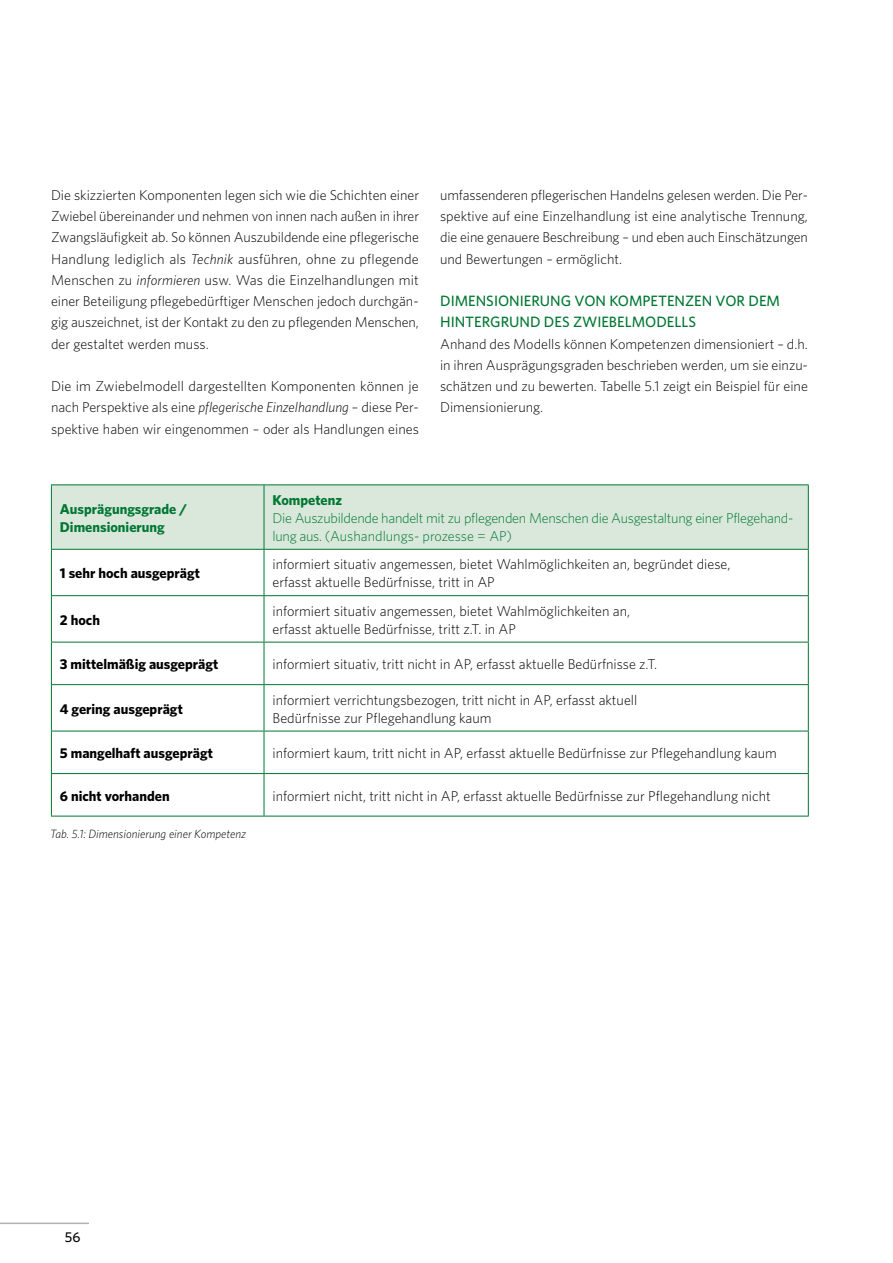
<style>
.page{position:relative;width:893px;height:1263px;background:#fff}
.page>*{position:absolute;margin:0;border:0;box-sizing:border-box;transform-origin:0 0}
.F_-_Unterüberschrift{font:500 15px/21.3px "Whitney";color:#007732}
.Fließtext{font:300 14.25px/21.3px "Whitney";color:#000;text-align:justify}
.Tabelle_Fließtext{font:300 14.25px/18px "Whitney";color:#000}
.Tabelle_Fließtext-2{font:300 14.25px/18px "Whitney";letter-spacing:-.02em;color:#007732}
.Tabelle_Fließtext-3{font:700 14.25px "Whitney";color:#000}
.Tabelle_Fließtext-4{font:700 14.25px/18px "Whitney";color:#007732}
.t1{font:500 14.25px "Whitney";color:#000}
.Bildunterschrift{font:italic 300 12px "Whitney";color:#000}
.s1{font-style:italic}
</style>
<div class="page">
<hr style="left:0;top:1222px;width:89px;height:2px;background:#b3b2b2">
<div style="left:52px;top:485px;width:756px;height:64px;background:#dae8dc"></div>
<hr style="left:51px;top:484px;width:213px;height:1px;background:#007732">
<hr style="left:51px;top:485px;width:1px;height:64px;background:#007732">
<hr style="left:264px;top:484px;width:545px;height:1px;background:#007732">
<hr style="left:264px;top:485px;width:1px;height:64px;background:#007732">
<hr style="left:808px;top:485px;width:1px;height:64px;background:#007732">
<hr style="left:51px;top:549px;width:213px;height:1px;background:#007732">
<hr style="left:51px;top:550px;width:1px;height:45px;background:#007732">
<hr style="left:264px;top:549px;width:545px;height:1px;background:#007732">
<hr style="left:264px;top:550px;width:1px;height:45px;background:#007732">
<hr style="left:808px;top:550px;width:1px;height:45px;background:#007732">
<hr style="left:51px;top:595px;width:213px;height:1px;background:#007732">
<hr style="left:51px;top:596px;width:1px;height:46px;background:#007732">
<hr style="left:264px;top:595px;width:545px;height:1px;background:#007732">
<hr style="left:264px;top:596px;width:1px;height:46px;background:#007732">
<hr style="left:808px;top:596px;width:1px;height:46px;background:#007732">
<hr style="left:51px;top:642px;width:213px;height:1px;background:#007732">
<hr style="left:51px;top:642px;width:1px;height:42px;background:#007732">
<hr style="left:264px;top:642px;width:545px;height:1px;background:#007732">
<hr style="left:264px;top:642px;width:1px;height:42px;background:#007732">
<hr style="left:808px;top:642px;width:1px;height:42px;background:#007732">
<hr style="left:51px;top:684px;width:213px;height:1px;background:#007732">
<hr style="left:51px;top:685px;width:1px;height:46px;background:#007732">
<hr style="left:264px;top:684px;width:545px;height:1px;background:#007732">
<hr style="left:264px;top:685px;width:1px;height:46px;background:#007732">
<hr style="left:808px;top:685px;width:1px;height:46px;background:#007732">
<hr style="left:51px;top:731px;width:213px;height:1px;background:#007732">
<hr style="left:51px;top:731px;width:1px;height:42px;background:#007732">
<hr style="left:264px;top:731px;width:545px;height:1px;background:#007732">
<hr style="left:264px;top:731px;width:1px;height:42px;background:#007732">
<hr style="left:808px;top:731px;width:1px;height:42px;background:#007732">
<hr style="left:51px;top:773px;width:213px;height:1px;background:#007732">
<hr style="left:51px;top:774px;width:1px;height:42px;background:#007732">
<hr style="left:264px;top:773px;width:545px;height:1px;background:#007732">
<hr style="left:264px;top:774px;width:1px;height:42px;background:#007732">
<hr style="left:808px;top:774px;width:1px;height:42px;background:#007732">
<hr style="left:51px;top:816px;width:213px;height:1px;background:#007732">
<hr style="left:264px;top:816px;width:545px;height:1px;background:#007732">
<p class="Fließtext" style="left:51px;top:184px;width:370px">Die skizzierten Komponenten legen sich wie die Schichten einer Zwiebel übereinander und nehmen von innen nach außen in ihrer Zwangsläufigkeit ab. So können Auszubildende eine pflegerische Handlung lediglich als <span class="s1">Technik</span> ausführen, ohne zu pflegende Menschen zu <span class="s1">informieren</span> usw. Was die Einzelhandlungen mit einer Beteiligung pflegebedürftiger Menschen jedoch durchgän&shy;gig auszeichnet, ist der Kontakt zu den zu pflegenden Menschen, der gestaltet werden muss.</p>
<p class="Fließtext" style="left:51px;top:375px;width:369px">Die im Zwiebelmodell dargestellten Komponenten können je nach Perspektive als eine <span class="s1">pflegerische Einzelhandlung</span> – diese Per&shy;spektive haben wir eingenommen – oder als Handlungen eines</p>
<p class="Fließtext" style="left:440px;top:184px;width:369px">umfassenderen pflegerischen Handelns gelesen werden. Die Per&shy;spektive auf eine Einzelhandlung ist eine analytische Trennung, die eine genauere Beschreibung – und eben auch Einschätzungen und Bewertungen – ermöglicht.</p>
<h3 class="F_-_Unterüberschrift" style="left:440px;top:290px;width:341px">DIMENSIONIERUNG VON KOMPETENZEN VOR DEM<br>HINTERGRUND DES ZWIEBELMODELLS</h3>
<p class="Fließtext" style="left:440px;top:333px;width:369px">Anhand des Modells können Kompetenzen dimensioniert – d.h. in ihren Ausprägungsgraden beschrieben werden, um sie einzu&shy;schätzen und zu bewerten. Tabelle 5.1 zeigt ein Beispiel für eine Dimensionierung.</p>
<p class="Tabelle_Fließtext-4" style="left:60px;top:499px;width:129px">Ausprägungsgrade /<br>Dimensionierung</p>
<p class="Tabelle_Fließtext-4" style="left:272px;top:490px;width:71px">Kompetenz</p>
<p class="Tabelle_Fließtext-2" style="left:272px;top:509px;width:522px">Die Auszubildende handelt mit zu pflegenden Menschen die Ausgestaltung einer Pflegehand&shy;lung aus. (Aushandlungs- prozesse = AP)</p>
<p class="Tabelle_Fließtext-3" style="left:60px;top:565px;width:142px">1 sehr hoch ausgeprägt</p>
<p class="Tabelle_Fließtext" style="left:272px;top:555px;width:459px">informiert situativ angemessen, bietet Wahlmöglichkeiten an, begründet diese, erfasst aktuelle Bedürfnisse, tritt in AP</p>
<p class="Tabelle_Fließtext-3" style="left:60px;top:611px;width:42px">2 hoch</p>
<p class="Tabelle_Fließtext" style="left:272px;top:601px;width:359px">informiert situativ angemessen, bietet Wahlmöglichkeiten an, erfasst aktuelle Bedürfnisse, tritt z.T. in AP</p>
<p class="Tabelle_Fließtext-3" style="left:60px;top:655px;width:160px">3 mittelmäßig ausgeprägt</p>
<p class="Tabelle_Fließtext" style="left:272px;top:655px;width:386px">informiert situativ, tritt nicht in AP, erfasst aktuelle Bedürfnisse z.T.</p>
<p class="Tabelle_Fließtext-3" style="left:60px;top:700px;width:125px">4 gering ausgeprägt</p>
<p class="Tabelle_Fließtext" style="left:272px;top:690px;width:366px">informiert verrichtungsbezogen, tritt nicht in AP, erfasst aktuell<br>Bedürfnisse zur Pflegehandlung kaum</p>
<p class="Tabelle_Fließtext-3" style="left:60px;top:744px;width:155px">5 mangelhaft ausgeprägt</p>
<p class="Tabelle_Fließtext" style="left:272px;top:744px;width:506px">informiert kaum, tritt nicht in AP, erfasst aktuelle Bedürfnisse zur Pflegehandlung kaum</p>
<p class="Tabelle_Fließtext-3" style="left:60px;top:787px;width:111px">6 nicht vorhanden</p>
<p class="Tabelle_Fließtext" style="left:272px;top:786px;width:500px">informiert nicht, tritt nicht in AP, erfasst aktuelle Bedürfnisse zur Pflegehandlung nicht</p>
<p class="Bildunterschrift" style="left:50px;top:826px;width:197px">Tab. 5.1: Dimensionierung einer Kompetenz</p>
<p class="t1" style="left:65px;top:1228px;width:17px">56</p>
</div>
